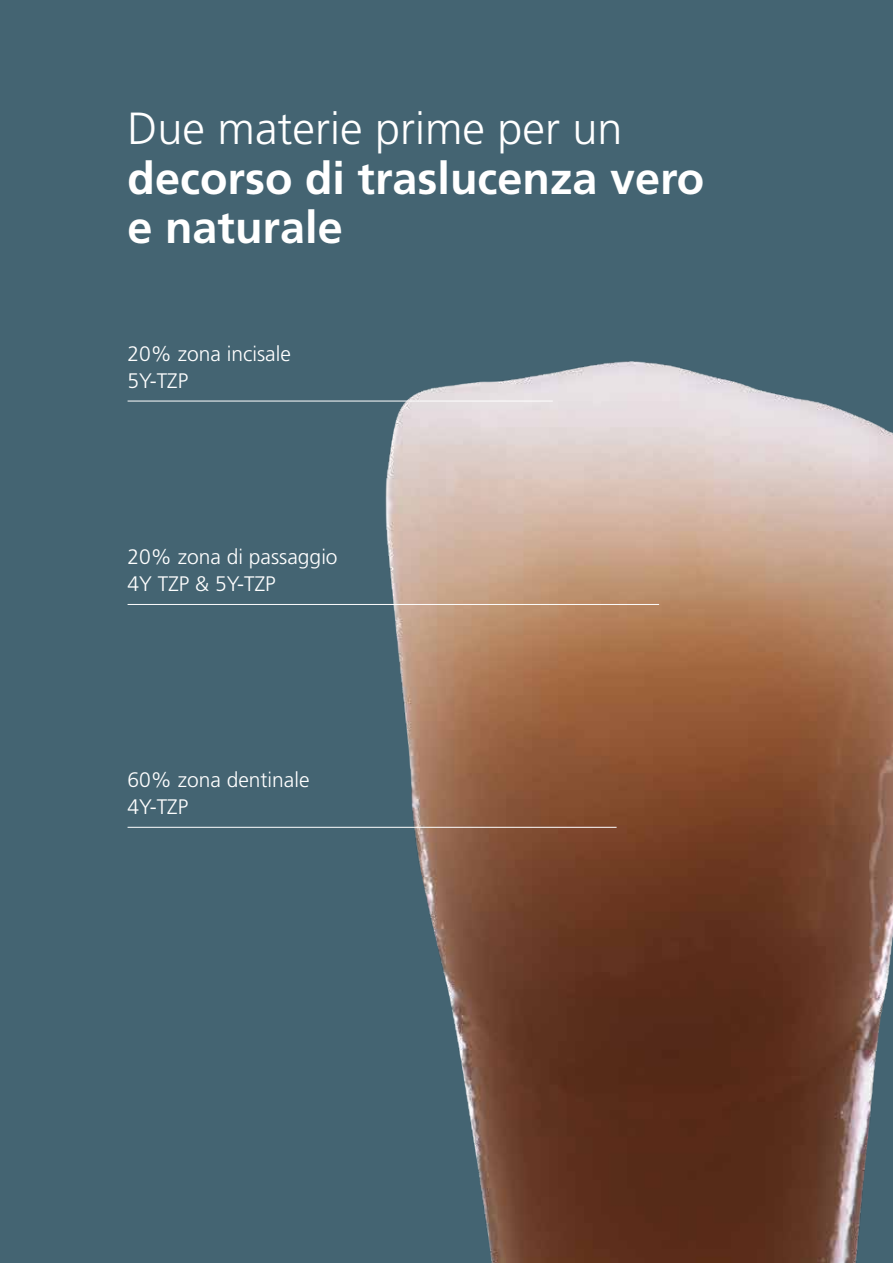
<style>
.page{position:relative;width:893px;height:1263px;background:#446472}
.page>*{position:absolute;margin:0;border:0;box-sizing:border-box;transform-origin:0 0}
.t1{font:700 45px/49.5px "Frutiger";color:#fff}
.t2{font:300 45px "Frutiger";color:#fff}
.t3{font:300 21px/27px "Frutiger";color:#fff}
</style>
<div class="page">
<img style="left:299px;top:361px;width:594px;height:902px">
<hr style="left:128px;top:401px;width:425px;height:1px;background:#fff">
<hr style="left:128px;top:604px;width:531px;height:1px;background:#fff">
<hr style="left:128px;top:827px;width:489px;height:1px;background:#fff">
<h1 class="t2" style="left:128px;top:103px;width:497px">Due materie prime per un</h1>
<h1 class="t1" style="left:128px;top:154px;width:578px">decorso di traslucenza vero e naturale</h1>
<p class="t3" style="left:128px;top:340px;width:165px">20% zona incisale<br>5Y-TZP</p>
<p class="t3" style="left:128px;top:544px;width:212px">20% zona di passaggio<br>4Y TZP &amp; 5Y-TZP</p>
<p class="t3" style="left:128px;top:767px;width:184px">60% zona dentinale<br>4Y-TZP</p>
</div>
